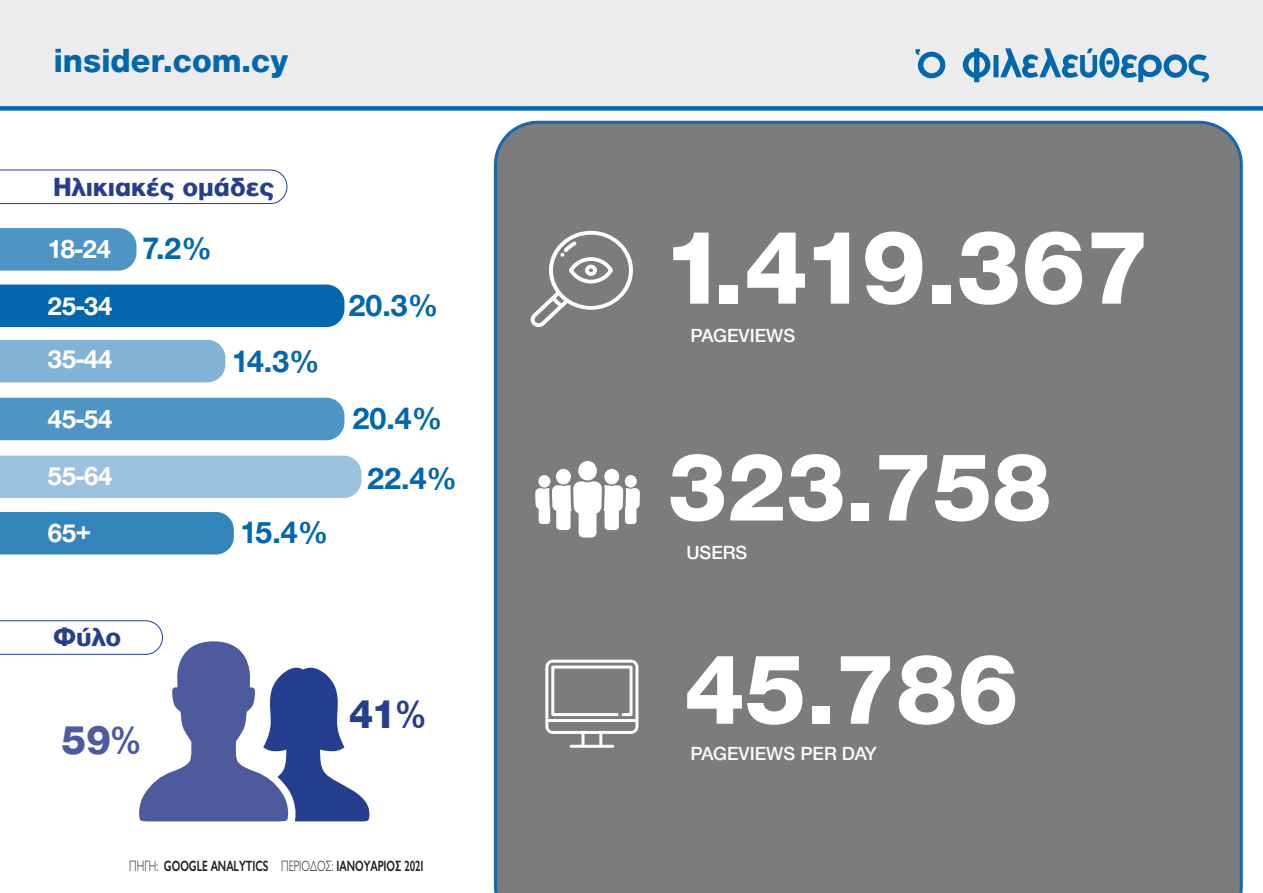
<style>
.page{position:relative;width:1263px;height:893px;background:#fff}
.page>*{position:absolute;margin:0;border:0;box-sizing:border-box;transform-origin:0 0}
.t1{font:800 109.35px "Helvetica Neue Greek";letter-spacing:-.025em;color:#fff}
.t2{font:800 103.8px "Helvetica Neue Greek";color:#fff}
.t3{font:800 100.65px "Helvetica Neue Greek";color:#fff}
.t4{font:800 42px "Helvetica Neue Greek";color:#4d5a9e}
.t5{font:800 42px "Helvetica Neue Greek";color:#253f8e}
.t6{font:800 34.5px "Helvetica Neue Greek";color:#0267ad}
.t7{font:700 32.55px "Helvetica Neue Greek";color:#0267ad}
.t8{font:700 27.3px "Helvetica Neue Greek";color:#fff}
.t9{font:800 27.15px "Helvetica Neue Greek";color:#253f8e}
.t10{font:500 19.5px "Helvetica Neue Greek";color:#fff}
.t11{font:15px "Gill Sans Hel Demi";color:#231f20;scale:.7 1}
.s1{font-family:"Gill Sans Hel";font-weight:300}
</style>
<div class="page">
<div style="left:0;top:0;width:1263px;height:108px;background:#ececee"></div>
<div style="left:494px;top:121px;width:749px;height:772px;background:#7d7c7c"></div>
<div style="left:0;top:228px;width:136px;height:43px;background:#4e95c6"></div>
<div style="left:0;top:285px;width:344px;height:42px;background:#0267ad"></div>
<div style="left:0;top:340px;width:225px;height:42px;background:#81b3d6"></div>
<div style="left:0;top:398px;width:344px;height:42px;background:#4e95c6"></div>
<div style="left:0;top:456px;width:361px;height:42px;background:#9ac2de"></div>
<div style="left:0;top:512px;width:234px;height:42px;background:#3585bd"></div>
<svg style="left:545px;top:660px;width:93px;height:88px"></svg>
<svg style="left:531px;top:231px;width:102px;height:96px"></svg>
<div style="left:625px;top:475px;width:12px;height:12px;background:#fff;border-radius:50%"></div>
<div style="left:604px;top:469px;width:15px;height:15px;background:#fff;border-radius:50%"></div>
<div style="left:556px;top:469px;width:15px;height:15px;background:#fff;border-radius:50%"></div>
<div style="left:538px;top:475px;width:12px;height:12px;background:#fff;border-radius:50%"></div>
<div style="left:578px;top:461px;width:19px;height:19px;background:#fff;border-radius:50%"></div>
<svg style="left:535px;top:481px;width:105px;height:56px"></svg>
<svg style="left:0;top:620px;width:369px;height:201px"></svg>
<svg style="left:0;top:170px;width:287px;height:34px"></svg>
<svg style="left:915px;top:49px;width:31px;height:30px"></svg>
<svg style="left:962px;top:48px;width:247px;height:34px"></svg>
<div style="left:0;top:106px;width:1263px;height:5px;background:#0267ad"></div>
<p class="t6" style="left:54px;top:42px;width:236px">insider.com.cy</p>
<p class="t9" style="left:53px;top:172px;width:223px">Ηλικιακές ομάδες</p>
<p class="t8" style="left:48px;top:234px;width:65px">18-24</p>
<p class="t8" style="left:48px;top:292px;width:66px">25-34</p>
<p class="t8" style="left:48px;top:345px;width:66px">35-44</p>
<p class="t8" style="left:48px;top:404px;width:66px">45-54</p>
<p class="t8" style="left:48px;top:462px;width:66px">55-64</p>
<p class="t8" style="left:48px;top:518px;width:44px">65+</p>
<p class="t7" style="left:143px;top:231px;width:71px">7.2%</p>
<p class="t7" style="left:232px;top:344px;width:89px">14.3%</p>
<p class="t7" style="left:240px;top:515px;width:89px">15.4%</p>
<p class="t7" style="left:349px;top:288px;width:91px">20.3%</p>
<p class="t7" style="left:353px;top:401px;width:91px">20.4%</p>
<p class="t7" style="left:367px;top:461px;width:91px">22.4%</p>
<p class="t9" style="left:53px;top:623px;width:70px">Φύλο</p>
<p class="t4" style="left:62px;top:717px;width:80px">59%</p>
<p class="t5" style="left:349px;top:692px;width:78px">41%</p>
<p class="t11" style="left:129px;top:859px;width:200px"><span class="s1">ΠΗΓΉ :</span> GOOGLE ANALYTICS</p>
<p class="t11" style="left:281px;top:859px;width:205px"><span class="s1">ΠΕΡΊΟΔΟΣ:</span> ΙΑΝΟΥΑΡΙΟΣ 2021</p>
<p class="t1" style="left:662px;top:209px;width:489px">1.419.367</p>
<p class="t10" style="left:690px;top:325px;width:106px">PAGEVIEWS</p>
<p class="t3" style="left:668px;top:433px;width:385px">323.758</p>
<p class="t10" style="left:686px;top:542px;width:63px">USERS</p>
<p class="t2" style="left:684px;top:634px;width:336px">45.786</p>
<p class="t10" style="left:690px;top:743px;width:188px">PAGEVIEWS PER DAY</p>
</div>
